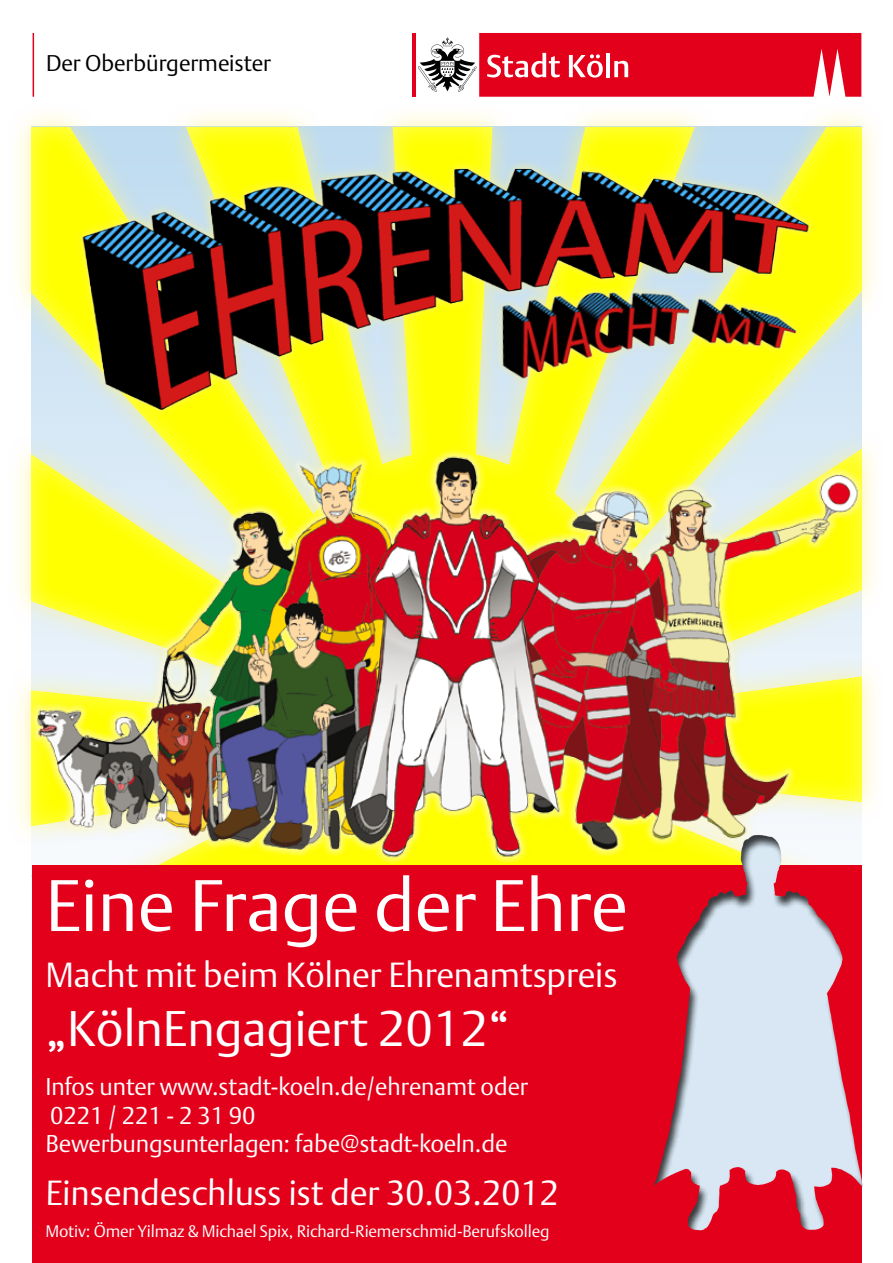
<style>
.page{position:relative;width:893px;height:1263px;background:#fff}
.page>*{position:absolute;margin:0;border:0;box-sizing:border-box;transform-origin:0 0}
.t1{font:300 72px "DTL Argo T";color:#fff}
.t2{font:300 49.5px "DTL Argo T";color:#fff}
.t3{font:300 34.5px "DTL Argo T";color:#fff}
.t4{font:300 24px/28.8px "DTL Argo T";color:#fff}
.t5{font:300 22.5px "DTL Argo T";color:#000}
.t6{font:300 16.5px "DTL Argo T";color:#fff}
</style>
<div class="page">
<div style="left:8px;top:104px;width:877px;height:806px;background:#fff486;opacity:.75"></div>
<div style="left:30px;top:126px;width:833px;height:762px;background:#fff486;opacity:.75"></div>
<hr style="left:33px;top:33px;width:1px;height:64px;background:#e2001a">
<hr style="left:412px;top:33px;width:3px;height:64px;background:#e2001a">
<svg style="left:418px;top:33px;width:443px;height:64px;background:#e02e42"></svg>
<img style="left:18px;top:169px;width:842px;height:741px">
<img style="left:65px;top:156px;width:762px;height:265px">
<svg style="left:485px;top:268px;width:323px;height:148px;background:#c3a955"></svg>
<img style="left:486px;top:272px;width:322px;height:141px">
<div style="left:32px;top:865px;width:829px;height:398px;background:#e2001a"></div>
<div style="left:592px;top:810px;width:301px;height:453px;background:#000;opacity:.75"></div>
<p class="t5" style="left:46px;top:50px;width:226px">Der Oberbürgermeister</p>
<h1 class="t1" style="left:45px;top:862px;width:584px">Eine Frage der Ehre</h1>
<h3 class="t3" style="left:45px;top:954px;width:574px">Macht mit beim Kölner Ehrenamtspreis</h3>
<h2 class="t2" style="left:45px;top:999px;width:466px">„KölnEngagiert 2012“</h2>
<p class="t4" style="left:45px;top:1072px;width:484px">Infos unter www.stadt-koeln.de/ehrenamt oder<br>0221 / 221 - 2 31 90<br>Bewerbungsunterlagen: fabe@stadt-koeln.de</p>
<h3 class="t3" style="left:45px;top:1172px;width:515px">Einsendeschluss ist der 30.03.2012</h3>
<p class="t6" style="left:45px;top:1222px;width:506px">Motiv: Ömer Yilmaz &amp; Michael Spix, Richard-Riemerschmid-Berufskolleg</p>
</div>
